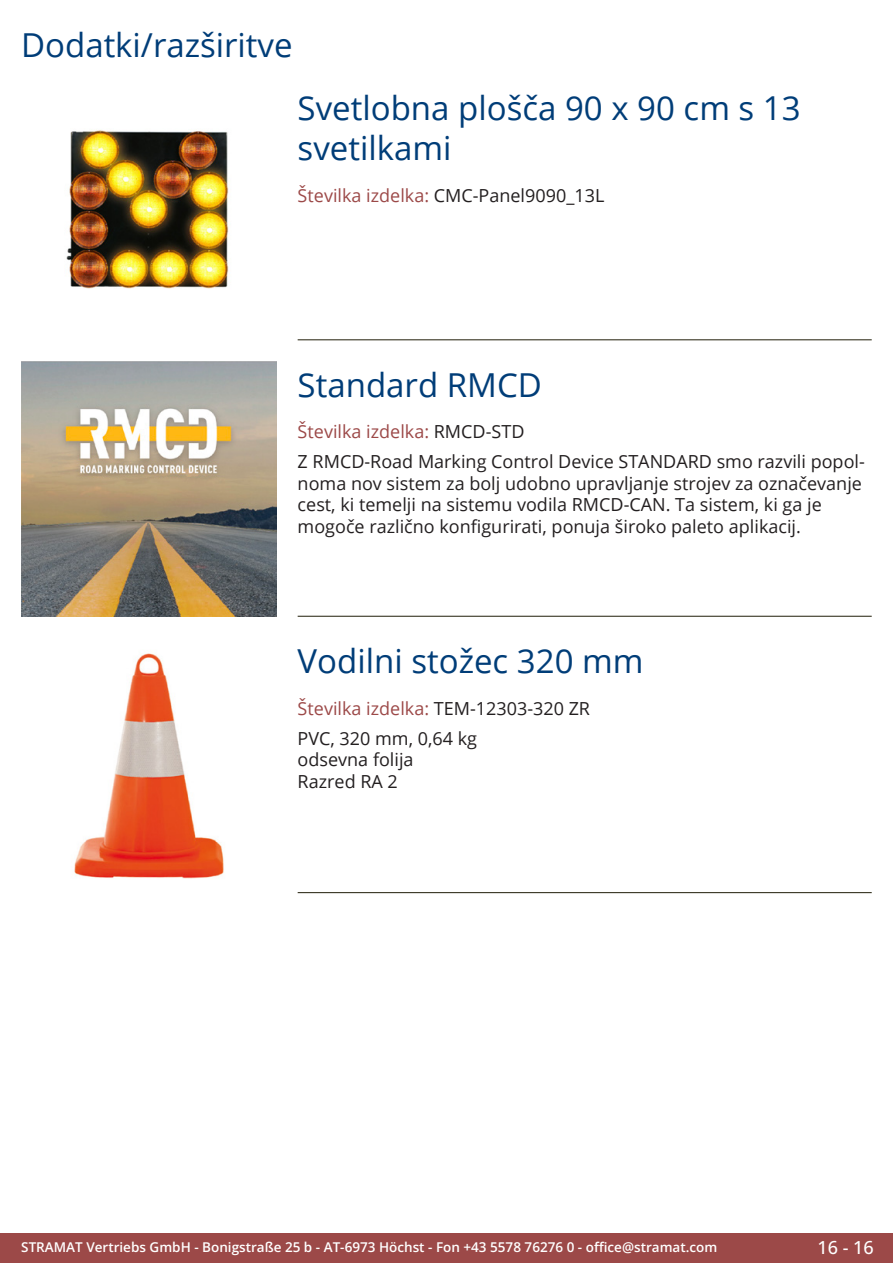
<style>
.page{position:relative;width:893px;height:1263px;background:#fff}
.page>*{position:absolute;margin:0;border:0;box-sizing:border-box;transform-origin:0 0}
.Produkttitel{font:33px/39.6px "Open Sans";color:#003d78}
.RastTitel{font:33px "Open Sans";color:#003d78}
.Beschreibung_Text{font:18px/21.6px "Open Sans";color:#231f20}
.TechDaten_Überschrif{font:18px "Open Sans";color:#9c4948}
.TechDaten_Überschrif-2{font:18px "Open Sans";color:#231f20}
.t1{font:500 18px "Open Sans";color:#fff}
.t2{font:600 13.5px "Open Sans";color:#fff}
.s1{color:#9c4948}
.s2{color:#231f20}
</style>
<div class="page">
<div style="left:0;top:1233px;width:893px;height:30px;background:#9c4948"></div>
<hr style="left:298px;top:340px;width:574px;height:1px;background:#201d08">
<hr style="left:298px;top:616px;width:574px;height:1px;background:#201d08">
<hr style="left:298px;top:892px;width:574px;height:1px;background:#201d08">
<img style="left:66px;top:129px;width:163px;height:160px">
<img style="left:21px;top:361px;width:255px;height:256px">
<img style="left:74px;top:653px;width:150px;height:226px">
<p class="RastTitel" style="left:21px;top:22px;width:273px">Dodatki/razširitve</p>
<p class="Produkttitel" style="left:298px;top:88px;width:504px">Svetlobna plošča 90 x 90 cm s 13 svetilkami</p>
<p class="TechDaten_Überschrif-2" style="left:298px;top:183px;width:308px"><span class="s1">Številka izdelka:</span> CMC-Panel9090_13L</p>
<p class="Produkttitel" style="left:298px;top:364px;width:246px">Standard RMCD</p>
<p class="TechDaten_Überschrif" style="left:298px;top:420px;width:228px">Številka izdelka: <span class="s2">RMCD-STD</span></p>
<p class="Beschreibung_Text" style="left:298px;top:450px;width:567px">Z RMCD-Road Marking Control Device STANDARD smo razvili popol&shy;noma nov sistem za bolj udobno upravljanje strojev za označevanje cest, ki temelji na sistemu vodila RMCD-CAN. Ta sistem, ki ga je mogoče različno konfigurirati, ponuja široko paleto aplikacij.</p>
<p class="Produkttitel" style="left:298px;top:640px;width:347px">Vodilni stožec 320 mm</p>
<p class="TechDaten_Überschrif" style="left:298px;top:696px;width:294px">Številka izdelka: <span class="s2">TEM-12303-320 ZR</span></p>
<p class="Beschreibung_Text" style="left:298px;top:727px;width:181px">PVC, 320 mm, 0,64 kg odsevna folija<br>Razred RA 2</p>
<p class="t2" style="left:21px;top:1238px;width:698px">STRAMAT Vertriebs GmbH - Bonigstraße 25 b - AT-6973 Höchst - Fon +43 5578 76276 0 - office@stramat.com</p>
<p class="t1" style="left:817px;top:1234px;width:58px">16 - 16</p>
</div>
